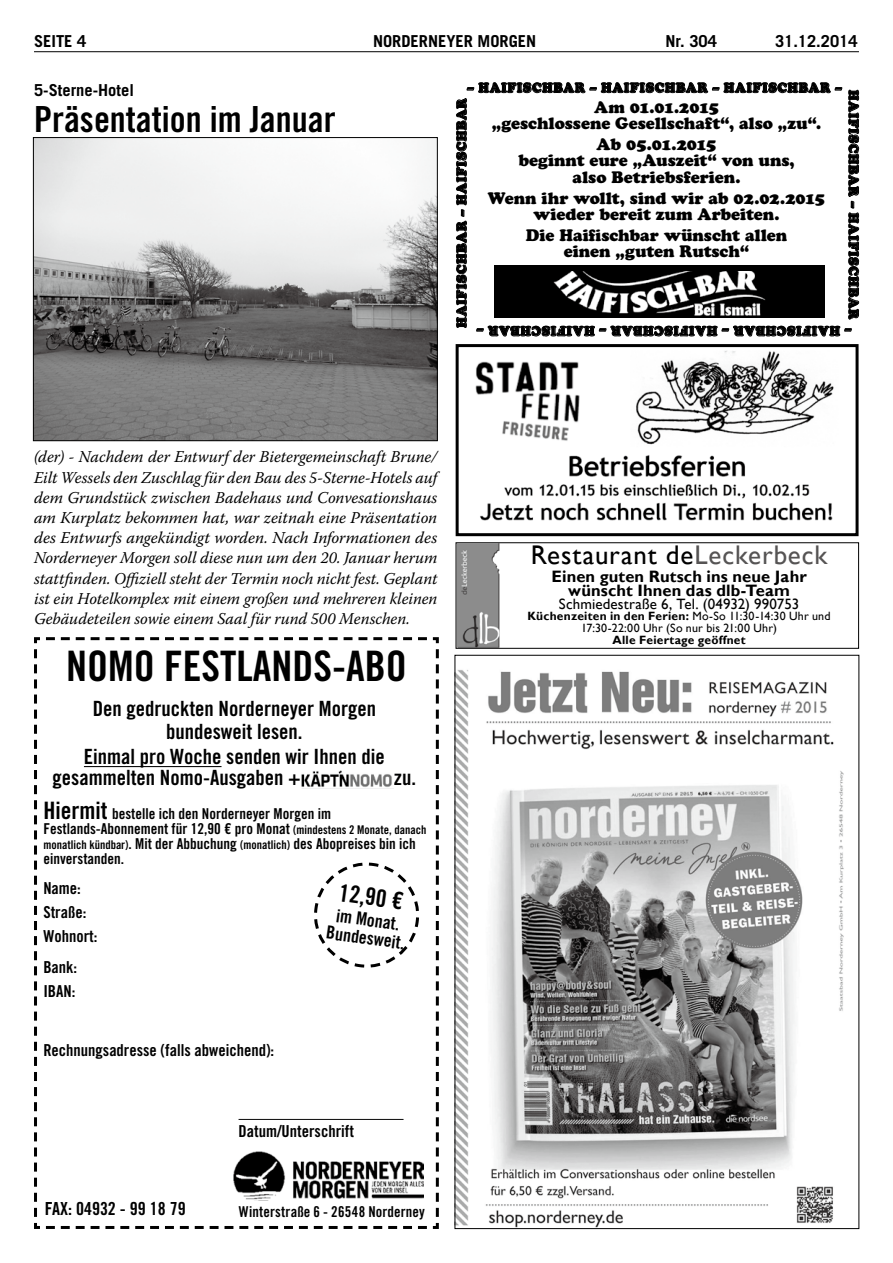
<style>
.page{position:relative;width:893px;height:1263px;background:#fff}
.page>*{position:absolute;margin:0;border:0;box-sizing:border-box;transform-origin:0 0}
.t1{font:42px "Trade Gothic LT Bold Cond Twenty";color:#000}
.t2{font:36px "Trade Gothic LT Bold Cond Twenty";color:#000}
.t3{font:27px "Gill Sans";letter-spacing:.03em;color:#000}
.t4{font:24px "Trade Gothic LT Bold Cond Twenty";color:#000}
.t5{font:21px/22.5px "Trade Gothic LT Bold Cond Twenty";color:#000;text-align:center}
.t6{font:18px/18px "Trade Gothic LT Bold Cond Twenty";color:#000;text-align:center}
.t7{font:italic 16.5px/20.2px "Warnock Pro";color:#000;text-align:justify}
.t8{font:16.5px/16.5px "Cooper Black Std";color:#000;text-align:center}
.t9{font:16.5px/24px "Trade Gothic LT Bold Cond Twenty";color:#000}
.t10{font:700 16.5px "Trade Gothic LT";color:#000}
.t11{font:700 16.5px/13.5px "Gill Sans";letter-spacing:.005em;color:#000;text-align:center}
.t12{font:15px/15px "Trade Gothic LT Bold Cond Twenty";color:#000}
.t13{font:15px "Gill Sans";letter-spacing:.01em;color:#000}
.t14{font:13.5px "Cooper Black Std";letter-spacing:.06em;color:#000;scale:.92 1}
.t15{font:12px/12px "Gill Sans";letter-spacing:.015em;color:#000;text-align:center}
.t16{font:700 12px "Gill Sans";letter-spacing:.015em;color:#000}
.s1{font-size:24px}
.s2{font-size:12px}
.s3{color:#565454}
.s4{font-weight:700}
</style>
<div class="page">
<hr style="left:34px;top:51px;width:825px;height:1px;background:#000">
<svg style="left:34px;top:637px;width:405px;height:592px"></svg>
<hr style="left:84px;top:766px;width:138px;height:1px;background:#000">
<img style="left:233px;top:1151px;width:190px;height:49px">
<svg style="left:312px;top:861px;width:109px;height:108px"></svg>
<hr style="left:239px;top:1119px;width:165px;height:1px;background:#000">
<img style="left:301px;top:770px;width:92px;height:19px">
<img style="left:475px;top:350px;width:359px;height:171px">
<div style="left:456px;top:344px;width:402px;height:192px;border:3px solid #000"></div>
<img style="left:455px;top:654px;width:404px;height:573px">
<svg style="left:456px;top:82px;width:403px;height:255px"></svg>
<div style="left:495px;top:266px;width:330px;height:52px;background:#000"></div>
<img style="left:553px;top:271px;width:213px;height:44px">
<div style="left:456px;top:542px;width:403px;height:107px;border:1px solid #000"></div>
<img style="left:456px;top:543px;width:79px;height:104px">
<img style="left:35px;top:139px;width:401px;height:300px">
<div style="left:33px;top:137px;width:405px;height:304px;border:1px solid #000"></div>
<p class="t10" style="left:34px;top:31px;width:54px">SEITE 4</p>
<p class="t10" style="left:373px;top:31px;width:165px">NORDERNEYER MORGEN</p>
<p class="t10" style="left:666px;top:31px;width:53px">Nr. 304</p>
<p class="t10" style="left:775px;top:31px;width:84px">31.12.2014</p>
<p class="t10" style="left:34px;top:80px;width:101px">5-Sterne-Hotel</p>
<h2 class="t2" style="left:34px;top:97px;width:303px">Präsentation im Januar</h2>
<p class="t14" style="left:467px;top:80px;width:408px">– Haifischbar – Haifischbar – Haifischbar –</p>
<p class="t14" style="left:862px;top:90px;width:251px;rotate:90deg">Haifischbar – Haifischbar</p>
<p class="t14" style="left:453px;top:328px;width:251px;rotate:-90deg">Haifischbar – Haifischbar</p>
<p class="t8" style="left:492px;top:98px;width:331px">Am 01.01.2015<br>„geschlossene Gesellschaft“, also „zu“.</p>
<p class="t8" style="left:518px;top:136px;width:278px">Ab 05.01.2015<br>beginnt eure „Auszeit“ von uns, also Betriebsferien.</p>
<p class="t8" style="left:488px;top:189px;width:339px">Wenn ihr wollt, sind wir ab 02.02.2015 wieder bereit zum Arbeiten.</p>
<p class="t8" style="left:526px;top:227px;width:263px">Die Haifischbar wünscht allen einen „guten Rutsch“</p>
<p class="t14" style="left:851px;top:339px;width:408px;rotate:-180deg">– Ha fi si chbar – Ha fi si chbar – Ha fi si chbar –</p>
<p class="t7" style="left:34px;top:447px;width:405px">(der) - Nachdem der Entwurf der Bietergemeinschaft Brune/ Eilt Wessels den Zuschlag für den Bau des 5-Sterne-Hotels auf dem Grundstück zwischen Badehaus und Convesationshaus am Kurplatz bekommen hat, war zeitnah eine Präsentation des Entwurfs angekündigt worden. Nach Informationen des Norderneyer Morgen soll diese nun um den 20. Januar herum stattfinden. Offiziell steht der Termin noch nicht fest. Geplant ist ein Hotelkomplex mit einem großen und mehreren kleinen Gebäudeteilen sowie einem Saal für rund 500 Menschen.</p>
<h1 class="t1" style="left:66px;top:640px;width:43px">Nomo</h1>
<h1 class="t1" style="left:164px;top:640px;width:239px">FestlandS-Abo</h1>
<p class="t5" style="left:93px;top:697px;width:285px">Den gedruckten Norderneyer Morgen bundesweit lesen.</p>
<p class="t5" style="left:53px;top:746px;width:334px;line-height:21px;text-align:left;text-indent:31px">Einmal pro Woche senden wir Ihnen die gesammelten Nomo-Ausgaben +</p>
<p class="t5" style="left:394px;top:766px;width:24px">zu.</p>
<p class="t12" style="left:43px;top:806px;width:385px"><span class="s1">Hiermit</span> bestelle ich den Norderneyer Morgen im Festlands-Abonnement für 12,90 € pro Monat <span class="s2">(mindestens 2 Monate, danach monatlich kündbar)</span>. Mit der Abbuchung <span class="s2">(monatlich)</span> des Abopreises bin ich einverstanden.</p>
<p class="t9" style="left:43px;top:876px;width:56px">Name:<br>Straße:<br>Wohnort:</p>
<p class="t9" style="left:43px;top:955px;width:35px">Bank:<br>IBAN:</p>
<h3 class="t4" style="left:341px;top:878px;width:67px;rotate:8deg">12,90 €</h3>
<p class="t6" style="left:330px;top:905px;width:80px;rotate:8deg">im Monat.<br>Bundesweit.</p>
<p class="t9" style="left:43px;top:1038px;width:232px">Rechnungsadresse (falls abweichend):</p>
<p class="t6" style="left:45px;top:1199px;width:143px">FAX: 04932 - 99 18 79</p>
<p class="t9" style="left:239px;top:1119px;width:117px">Datum/Unterschrift</p>
<p class="t12" style="left:239px;top:1204px;width:187px">Winterstraße 6 - 26548 Norderney</p>
<h3 class="t3" style="left:531px;top:539px;width:298px">Restaurant de<span class="s3">Leckerbeck</span></h3>
<p class="t11" style="left:551px;top:570px;width:257px">Einen guten Rutsch ins neue Jahr wünscht Ihnen das dlb-Team</p>
<p class="t13" style="left:559px;top:595px;width:242px">Schmiedestraße 6, Tel. (04932) 990753</p>
<p class="t15" style="left:528px;top:610px;width:304px"><span class="s4">Küchenzeiten in den Ferien:</span> Mo-So 11:30-14:30 Uhr und<br>17:30-22:00 Uhr (So nur bis 21:00 Uhr)</p>
<p class="t16" style="left:612px;top:632px;width:135px">Alle Feiertage geöffnet</p>
</div>
